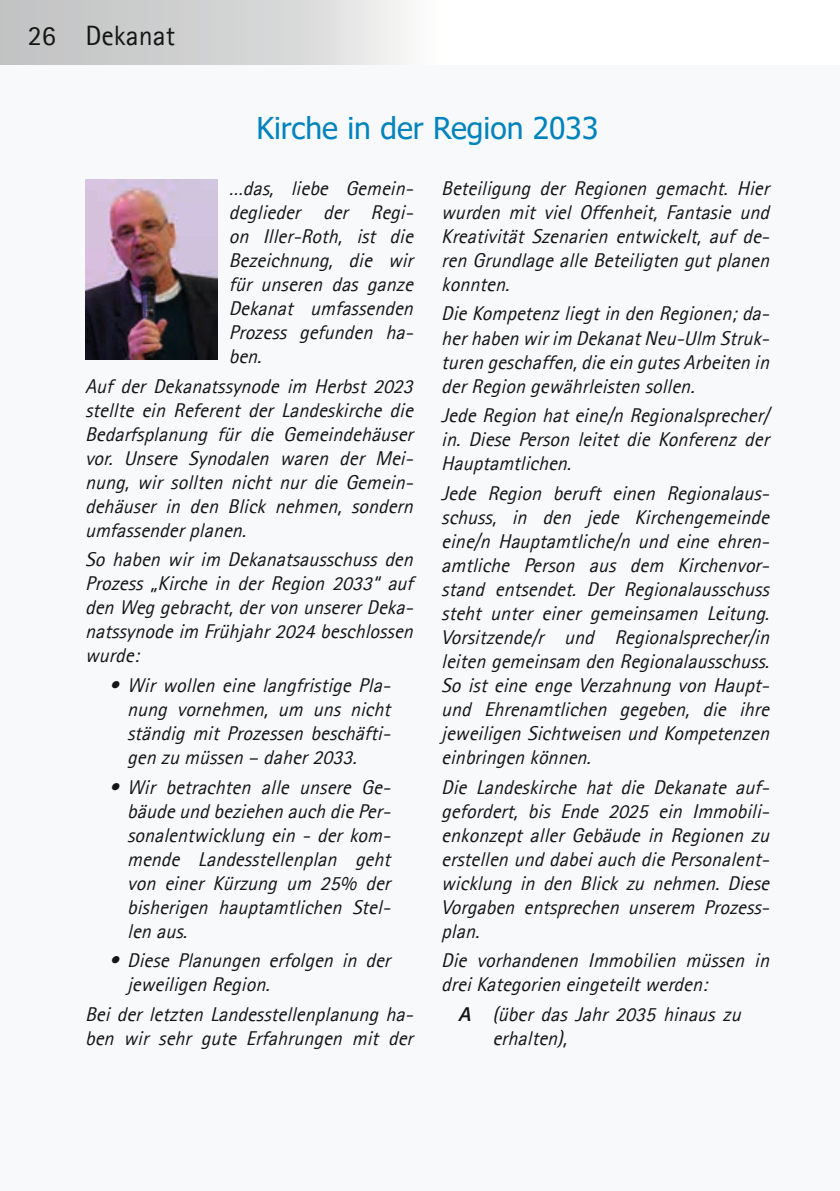
<style>
.page{position:relative;width:840px;height:1191px;background:#fff}
.page>*{position:absolute;margin:0;border:0;box-sizing:border-box;transform-origin:0 0}
.t1{font:30px "Tahoma";color:#0083bd}
.t2{font:28px "Agfa Rotis Sans Serif";color:#141515}
.t3{font:italic 20px/24px "Agfa Rotis Sans Serif";color:#141515;text-align:justify}
.s1{font-weight:800}
</style>
<div class="page">
<svg style="left:0;top:0;width:406px;height:65px;background:#d3d3d4"></svg>
<div style="left:0;top:66px;width:839px;height:1125px;background:#f7f9fa"></div>
<img style="left:85px;top:179px;width:132px;height:181px">
<h2 class="t2" style="left:28px;top:19px;width:149px">26 Dekanat</h2>
<h1 class="t1" style="left:256px;top:108px;width:343px">Kirche in der Region 2033</h1>
<p class="t3" style="left:228px;top:176px;width:191px">…das, liebe Gemein&shy;deglieder der Regi&shy;on Iller-Roth, ist die Bezeichnung, die wir für unseren das ganze Dekanat umfassenden Prozess gefunden ha&shy;ben.</p>
<p class="t3" style="left:85px;top:373px;width:334px">Auf der Dekanatssynode im Herbst 2023 stellte ein Referent der Landeskirche die Bedarfsplanung für die Gemeindehäuser vor. Unsere Synodalen waren der Mei&shy;nung, wir sollten nicht nur die Gemein&shy;dehäuser in den Blick nehmen, sondern umfassenderplanen.</p>
<p class="t3" style="left:85px;top:547px;width:334px">So haben wir im Dekanatsausschuss den Prozess „Kirche in der Region 2033“ auf den Weggebracht,dervon unsererDeka&shy;natssynodeim Frühjahr2024 beschlossen wurde:</p>
<p class="t3" style="left:127px;top:673px;width:270px;text-indent:-18px">• Wir wollen eine langfristige Pla&shy;nung vornehmen, um uns nicht ständig mit Prozessen beschäfti&shy;gen zu müssen – daher2033.</p>
<p class="t3" style="left:127px;top:774px;width:270px;text-indent:-18px">• Wir betrachten alle unsere Ge&shy;bäudeundbeziehen auch diePer&shy;sonalentwicklung ein - der kom&shy;mende Landesstellenplan geht von einer Kürzung um 25% der bisherigen hauptamtlichen Stel&shy;len aus.</p>
<p class="t3" style="left:127px;top:948px;width:270px;text-indent:-18px">• Diese Planungen erfolgen in der jeweiligen Region.</p>
<p class="t3" style="left:85px;top:1002px;width:334px">Bei der letzten Landesstellenplanung ha&shy;ben wir sehr gute Erfahrungen mit der</p>
<p class="t3" style="left:441px;top:176px;width:334px">Beteiligung der Regionen gemacht. Hier wurden mit viel Offenheit, Fantasie und Kreativität Szenarien entwickelt, auf de&shy;ren GrundlagealleBeteiligten gutplanen konnten.</p>
<p class="t3" style="left:441px;top:301px;width:334px">DieKompetenzliegtin den Regionen;da&shy;herhaben wirim DekanatNeu-Ulm Struk&shy;turen geschaffen,dieein gutesArbeiten in derRegion gewährleisten sollen.</p>
<p class="t3" style="left:441px;top:403px;width:334px">JedeRegion hateine/n Regionalsprecher/ in. Diese Person leitet die Konferenz der Hauptamtlichen.</p>
<p class="t3" style="left:441px;top:481px;width:334px">Jede Region beruft einen Regionalaus&shy;schuss, in den jede Kirchengemeinde eine/n Hauptamtliche/n und eine ehren&shy;amtliche Person aus dem Kirchenvor&shy;stand entsendet. Der Regionalausschuss steht unter einer gemeinsamen Leitung.<br>Vorsitzende/r und Regionalsprecher/in leiten gemeinsam den Regionalausschuss.<br>So ist eine enge Verzahnung von Haupt&shy;und Ehrenamtlichen gegeben, die ihre jeweiligen Sichtweisen undKompetenzen einbringen können.</p>
<p class="t3" style="left:441px;top:774px;width:334px">Die Landeskirche hat die Dekanate auf&shy;gefordert, bis Ende 2025 ein Immobili&shy;enkonzept aller Gebäude in Regionen zu erstellen unddabeiauch diePersonalent&shy;wicklung in den Blick zu nehmen. Diese Vorgaben entsprechen unserem Prozess&shy;plan.</p>
<p class="t3" style="left:441px;top:948px;width:334px">Die vorhandenen Immobilien müssen in dreiKategorien eingeteiltwerden:</p>
<p class="t3" style="left:492px;top:1002px;width:255px;text-indent:-34px"><span class="s1">A</span> (über das Jahr 2035 hinaus zu erhalten),</p>
</div>
